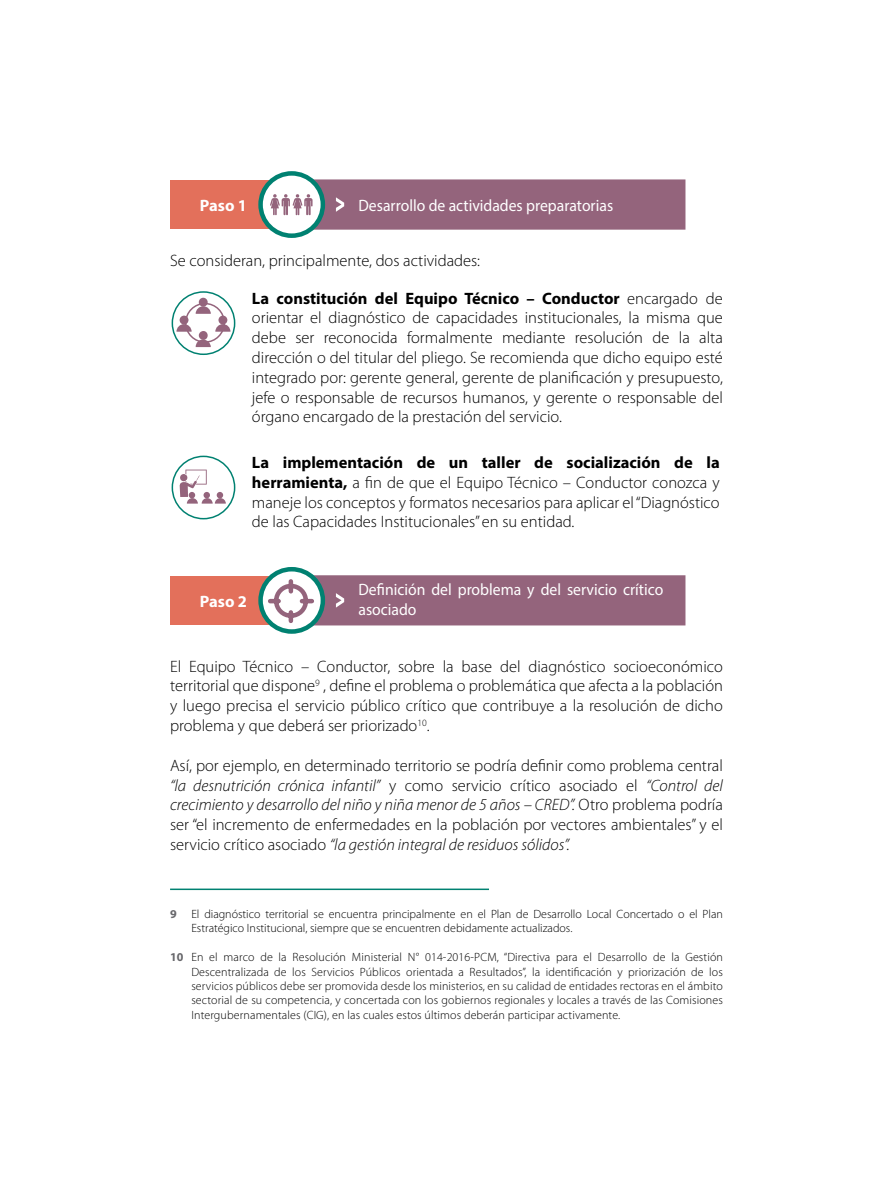
<style>
.page{position:relative;width:893px;height:1191px;background:#fff}
.page>*{position:absolute;margin:0;border:0;box-sizing:border-box;transform-origin:0 0}
.t1{font:300 16.5px/19.8px "Myriad Pro";color:#000;text-align:justify}
.t2{font:16.5px/19.8px "Myriad Pro";color:#fff;scale:.95 1}
.t3{font:700 16.5px "Myriad Pro";color:#fff}
.t4{font:300 12px/14.4px "Myriad Pro";color:#000}
.s1{font-weight:700}
.s2{font-style:italic}
.s3{font-weight:700;color:#67676b}
</style>
<div class="page">
<div style="left:170px;top:180px;width:106px;height:49px;background:#e3705b"></div>
<div style="left:170px;top:576px;width:106px;height:48px;background:#e3705b"></div>
<svg style="left:261px;top:173px;width:62px;height:63px"></svg>
<div style="left:258px;top:171px;width:67px;height:67px;border:4px solid #008171;border-radius:50%"></div>
<svg style="left:261px;top:569px;width:62px;height:62px"></svg>
<div style="left:258px;top:567px;width:67px;height:67px;border:4px solid #008171;border-radius:50%"></div>
<div style="left:172px;top:291px;width:63px;height:64px;border:2px solid #008171;border-radius:50%"></div>
<div style="left:172px;top:455px;width:63px;height:64px;border:2px solid #008171;border-radius:50%"></div>
<hr style="left:170px;top:888px;width:319px;height:2px;background:#008171">
<svg style="left:270px;top:179px;width:415px;height:51px;background:#9d758a"></svg>
<svg style="left:179px;top:469px;width:47px;height:34px"></svg>
<div style="left:180px;top:316px;width:8px;height:8px;background:#94647c;border-radius:50%"></div>
<svg style="left:176px;top:324px;width:16px;height:8px"></svg>
<div style="left:218px;top:316px;width:9px;height:8px;background:#94647c;border-radius:50%"></div>
<svg style="left:215px;top:324px;width:15px;height:8px"></svg>
<div style="left:199px;top:331px;width:9px;height:9px;background:#94647c;border-radius:50%"></div>
<svg style="left:196px;top:339px;width:15px;height:8px"></svg>
<div style="left:199px;top:298px;width:9px;height:9px;background:#94647c;border-radius:50%"></div>
<svg style="left:196px;top:306px;width:15px;height:8px"></svg>
<div style="left:185px;top:303px;width:40px;height:40px;border:2px solid #94647c;border-radius:50%"></div>
<svg style="left:266px;top:575px;width:419px;height:50px;background:#9b7388"></svg>
<p class="t3" style="left:200px;top:194px;width:49px">Paso 1</p>
<p class="t2" style="left:358px;top:195px;width:270px">Desarrollo de actividades preparatorias</p>
<p class="t1" style="left:170px;top:250px;width:312px">Se consideran, principalmente, dos actividades:</p>
<p class="t1" style="left:252px;top:288px;width:472px"><span class="s1">La constitución del Equipo Técnico – Conductor</span> encargado de orientar el diagnóstico de capacidades institucionales, la misma que debe ser reconocida formalmente mediante resolución de la alta dirección o del titular del pliego. Se recomienda que dicho equipo esté integrado por: gerente general, gerente de planificación y presupuesto, jefe o responsable de recursos humanos, y gerente o responsable del órgano encargado de la prestación del servicio.</p>
<p class="t1" style="left:252px;top:452px;width:469px"><span class="s1">La implementación de un taller de socialización de la herramienta,</span> a fin de que el Equipo Técnico – Conductor conozca y maneje los conceptos y formatos necesarios para aplicar el “Diagnóstico de las Capacidades Institucionales” en su entidad.</p>
<p class="t3" style="left:200px;top:590px;width:49px">Paso 2</p>
<p class="t2" style="left:358px;top:579px;width:322px">Definición del problema y del servicio crítico asociado</p>
<p class="t1" style="left:170px;top:656px;width:554px">El Equipo Técnico – Conductor, sobre la base del diagnóstico socioeconómico territorial que dispone<sup>9</sup> , define el problema o problemática que afecta a la población y luego precisa el servicio público crítico que contribuye a la resolución de dicho problema y que deberá ser priorizado<sup>10</sup>.</p>
<p class="t1" style="left:170px;top:755px;width:554px">Así, por ejemplo, en determinado territorio se podría definir como problema central <span class="s2">“la desnutrición crónica infantil”</span> y como servicio crítico asociado el <span class="s2">“Control del crecimiento y desarrollo del niño y niña menor de 5 años – CRED”.</span> Otro problema podría ser “el incremento de enfermedades en la población por vectores ambientales” y el servicio crítico asociado <span class="s2">“la gestión integral de residuos sólidos”.</span></p>
<p class="t4" style="left:191px;top:906px;width:533px;text-indent:-21px"><span class="s3">9</span> El diagnóstico territorial se encuentra principalmente en el Plan de Desarrollo Local Concertado o el Plan<br>Estratégico Institucional, siempre que se encuentren debidamente actualizados.</p>
<p class="t4" style="left:191px;top:950px;width:533px;text-align:justify;text-indent:-21px"><span class="s3">10</span> En el marco de la Resolución Ministerial N° 014-2016-PCM, “Directiva para el Desarrollo de la Gestión Descentralizada de los Servicios Públicos orientada a Resultados”, la identificación y priorización de los servicios públicos debe ser promovida desde los ministerios, en su calidad de entidades rectoras en el ámbito sectorial de su competencia, y concertada con los gobiernos regionales y locales a través de las Comisiones Intergubernamentales (CIG), en las cuales estos últimos deberán participar activamente.</p>
</div>
